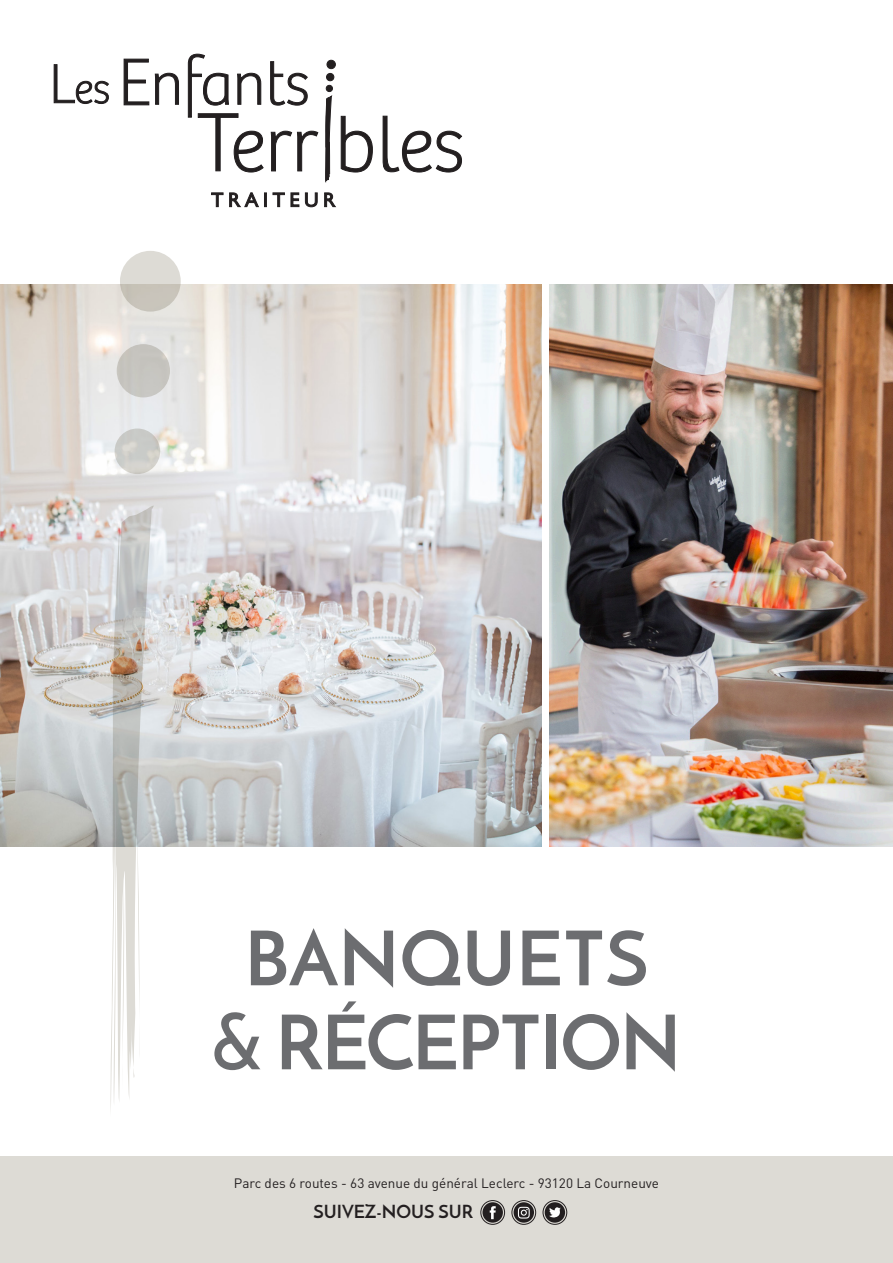
<style>
.page{position:relative;width:893px;height:1263px;background:#fff}
.page>*{position:absolute;margin:0;border:0;box-sizing:border-box;transform-origin:0 0}
.t1{font:700 75px/84px "Josefin Sans";letter-spacing:-.02em;color:#6c6d70;text-align:center}
.t2{font:700 18px "Josefin Sans";color:#231f20}
.t3{font:13.5px "DIN Pro";color:#231f20}
</style>
<div class="page">
<img style="left:550px;top:285px;width:343px;height:561px">
<img style="left:0;top:285px;width:541px;height:561px">
<div style="left:0;top:1157px;width:893px;height:106px;background:#dddbd5"></div>
<svg style="left:54px;top:64px;width:55px;height:40px"></svg>
<svg style="left:124px;top:59px;width:25px;height:46px"></svg>
<svg style="left:155px;top:73px;width:24px;height:32px"></svg>
<svg style="left:270px;top:61px;width:38px;height:44px"></svg>
<svg style="left:211px;top:193px;width:12px;height:14px"></svg>
<svg style="left:229px;top:192px;width:37px;height:15px"></svg>
<div style="left:264px;top:193px;width:3px;height:14px;border:1px solid #231f20"></div>
<svg style="left:273px;top:193px;width:12px;height:14px"></svg>
<svg style="left:291px;top:193px;width:8px;height:14px"></svg>
<svg style="left:305px;top:193px;width:13px;height:14px"></svg>
<svg style="left:324px;top:193px;width:12px;height:14px"></svg>
<div style="left:327px;top:60px;width:8px;height:9px;background:#231f20;border-radius:50%"></div>
<div style="left:327px;top:60px;width:9px;height:9px;border:1px solid #231f20;border-radius:50%"></div>
<div style="left:326px;top:73px;width:8px;height:8px;background:#231f20;border-radius:50%"></div>
<div style="left:326px;top:73px;width:8px;height:8px;border:1px solid #231f20;border-radius:50%"></div>
<div style="left:326px;top:85px;width:6px;height:7px;background:#231f20;border-radius:50%"></div>
<div style="left:326px;top:85px;width:7px;height:7px;border:1px solid #231f20;border-radius:50%"></div>
<svg style="left:325px;top:96px;width:7px;height:87px"></svg>
<svg style="left:188px;top:54px;width:75px;height:118px"></svg>
<svg style="left:271px;top:131px;width:47px;height:40px"></svg>
<svg style="left:341px;top:116px;width:32px;height:56px"></svg>
<svg style="left:383px;top:116px;width:79px;height:56px"></svg>
<svg style="left:120px;top:251px;width:61px;height:61px;background:#d4d0c9"></svg>
<div style="left:117px;top:344px;width:53px;height:53px;background:#c6c4bf;border-radius:50%"></div>
<svg style="left:115px;top:428px;width:45px;height:46px;background:#cdcdc9"></svg>
<svg style="left:110px;top:501px;width:49px;height:608px"></svg>
<div style="left:480px;top:1200px;width:25px;height:25px;border:1px solid #231f20;border-radius:50%"></div>
<div style="left:482px;top:1202px;width:21px;height:21px;background:#231f20;border-radius:50%"></div>
<svg style="left:490px;top:1206px;width:6px;height:13px"></svg>
<div style="left:512px;top:1200px;width:24px;height:25px;border:1px solid #231f20;border-radius:50%"></div>
<svg style="left:514px;top:1202px;width:20px;height:21px"></svg>
<svg style="left:518px;top:1207px;width:12px;height:11px"></svg>
<div style="left:543px;top:1200px;width:24px;height:25px;border:1px solid #231f20;border-radius:50%"></div>
<div style="left:545px;top:1202px;width:20px;height:21px;background:#231f20;border-radius:50%"></div>
<svg style="left:549px;top:1207px;width:12px;height:11px"></svg>
<h1 class="t1" style="left:212px;top:924px;width:471px">BANQUETS &amp; RÉCEPTION</h1>
<p class="t3" style="left:234px;top:1174px;width:427px">Parc des 6 routes - 63 avenue du général Leclerc - 93120 La Courneuve</p>
<h2 class="t2" style="left:314px;top:1205px;width:161px">SUIVEZ-NOUS SUR</h2>
</div>
